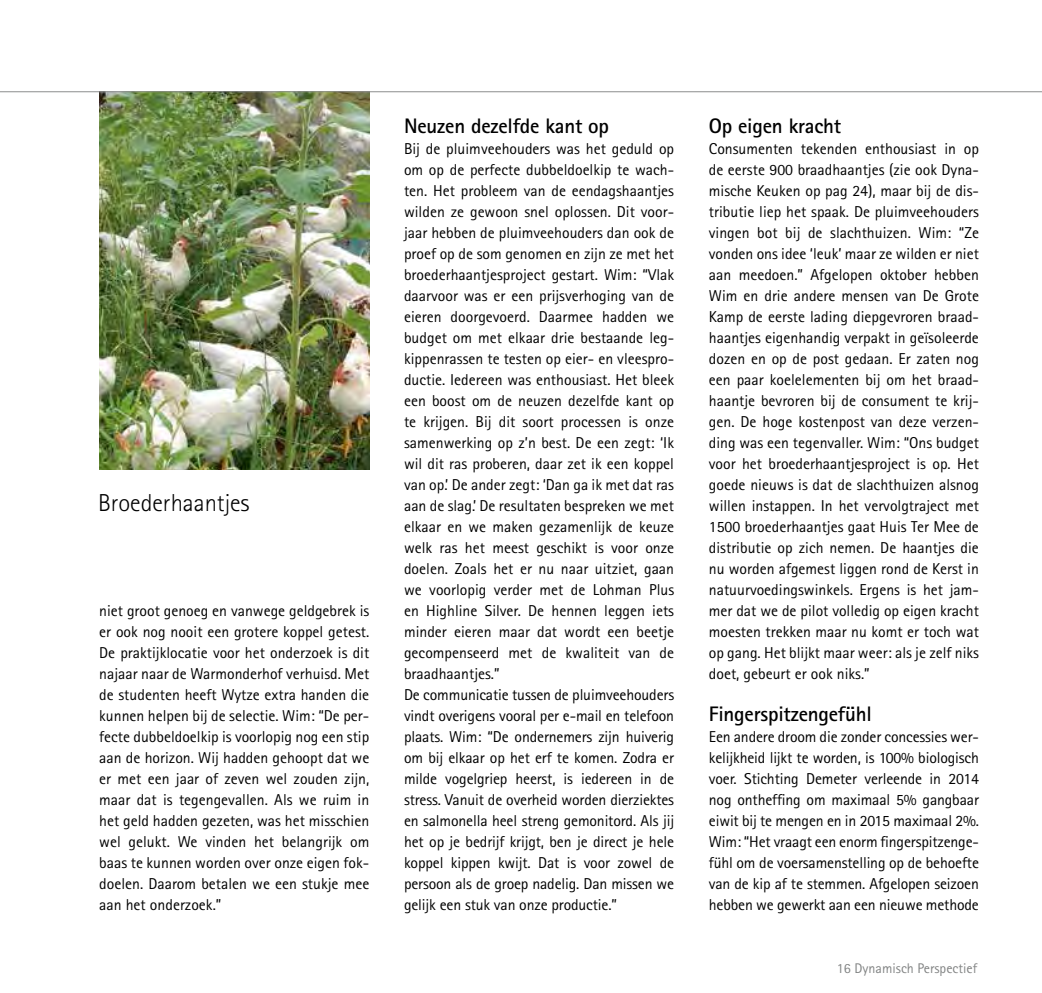
<style>
.page{position:relative;width:1042px;height:993px;background:#fff}
.page>*{position:absolute;margin:0;border:0;box-sizing:border-box;transform-origin:0 0}
.t1{font:300 24.5px "Rotis Sans Serif";color:#000}
.t2{font:700 21px "Rotis Sans Serif";letter-spacing:-.01em;color:#000}
.t3{font:15.75px/21px "Rotis Sans Serif";color:#000;text-align:justify}
.t4{font:14px "Rotis Sans Serif";color:#818383}
</style>
<div class="page">
<img style="left:99px;top:92px;width:270px;height:377px">
<hr style="left:0;top:91px;width:1042px;height:1px;background:#8c8d8d">
<h1 class="t1" style="left:98px;top:488px;width:153px">Broederhaantjes</h1>
<p class="t3" style="left:99px;top:600px;width:272px">niet groot genoeg en vanwege geldgebrek is er ook nog nooit een grotere koppel getest.<br>De praktijklocatie voor het onderzoek is dit najaar naar de Warmonderhof verhuisd. Met de studenten heeft Wytze extra handen die kunnen helpen bij de selectie. Wim: “De per&shy;fecte dubbeldoelkip is voorlopig nog een stip aan de horizon. Wij hadden gehoopt dat we er met een jaar of zeven wel zouden zijn, maar dat is tegengevallen. Als we ruim in het geld hadden gezeten, was het misschien wel gelukt. We vinden het belangrijk om baas te kunnen worden over onze eigen fok&shy;doelen. Daarom betalen we een stukje mee aan het onderzoek.”</p>
<h2 class="t2" style="left:404px;top:112px;width:206px">Neuzen dezelfde kant op</h2>
<p class="t3" style="left:404px;top:138px;width:272px;text-align:left">Bij de pluimveehouders was het geduld op om op de perfecte dubbeldoelkip te wach&shy;ten. Het probleem van de eendagshaantjes wilden ze gewoon snel oplossen. Dit voor&shy;jaar hebben de pluimveehouders dan ook de proef op de som genomen en zijn ze met het broederhaantjesproject gestart. Wim: “Vlak daarvoor was er een prijsverhoging van de eieren doorgevoerd. Daarmee hadden we budget om met elkaar drie bestaande leg&shy;kippenrassen te testen op eier- en vleespro&shy;ductie. Iedereen was enthousiast. Het bleek een boost om de neuzen dezelfde kant op te krijgen. Bij dit soort processen is onze samenwerking op z’n best. De een zegt: ‘Ik wil dit ras proberen, daar zet ik een koppel van op.’ De ander zegt: ‘Dan ga ik met dat ras aan de slag.’ De resultaten bespreken we met elkaar en we maken gezamenlijk de keuze welk ras het meest geschikt is voor onze doelen. Zoals het er nu naar uitziet, gaan we voorlopig verder met de Lohman Plus en Highline Silver. De hennen leggen iets minder eieren maar dat wordt een beetje gecompenseerd met de kwaliteit van de braadhaantjes.”<br>De communicatie tussen de pluimveehouders vindt overigens vooral per e-mail en telefoon plaats. Wim: “De ondernemers zijn huiverig om bij elkaar op het erf te komen. Zodra er milde vogelgriep heerst, is iedereen in de stress. Vanuit de overheid worden dierziektes en salmonella heel streng gemonitord. Als jij het op je bedrijf krijgt, ben je direct je hele koppel kippen kwijt. Dat is voor zowel de persoon als de groep nadelig. Dan missen we gelijk een stuk van onze productie.”</p>
<h2 class="t2" style="left:709px;top:112px;width:134px">Op eigen kracht</h2>
<p class="t3" style="left:709px;top:138px;width:272px">Consumenten tekenden enthousiast in op de eerste 900 braadhaantjes (zie ook Dyna&shy;mische Keuken op pag 24), maar bij de dis&shy;tributie liep het spaak. De pluimveehouders vingen bot bij de slachthuizen. Wim: “Ze vonden ons idee ‘leuk’ maar ze wilden er niet aan meedoen.” Afgelopen oktober hebben Wim en drie andere mensen van De Grote Kamp de eerste lading diepgevroren braad&shy;haantjes eigenhandig verpakt in geïsoleerde dozen en op de post gedaan. Er zaten nog een paar koelelementen bij om het braad&shy;haantje bevroren bij de consument te krij&shy;gen. De hoge kostenpost van deze verzen&shy;ding was een tegenvaller. Wim: “Ons budget voor het broederhaantjesproject is op. Het goede nieuws is dat de slachthuizen alsnog willen instappen. In het vervolgtraject met 1500 broederhaantjes gaat Huis Ter Mee de distributie op zich nemen. De haantjes die nu worden afgemest liggen rond de Kerst in natuurvoedingswinkels. Ergens is het jam&shy;mer dat we de pilot volledig op eigen kracht moesten trekken maar nu komt er toch wat op gang. Het blijkt maar weer: als je zelf niks doet, gebeurt er ook niks.”</p>
<h2 class="t2" style="left:709px;top:700px;width:165px">Fingerspitzengefühl</h2>
<p class="t3" style="left:709px;top:726px;width:272px">Een andere droom die zonder concessies wer&shy;kelijkheid lijkt te worden, is 100% biologisch voer. Stichting Demeter verleende in 2014 nog ontheffing om maximaal 5% gangbaar eiwit bij te mengen en in 2015 maximaal 2%.<br>Wim: “Het vraagt een enorm fingerspitzenge&shy;fühl om de voersamenstelling op de behoefte van de kip af te stemmen. Afgelopen seizoen hebben we gewerkt aan een nieuwe methode</p>
<p class="t4" style="left:837px;top:959px;width:142px">16 Dynamisch Perspectief</p>
</div>
